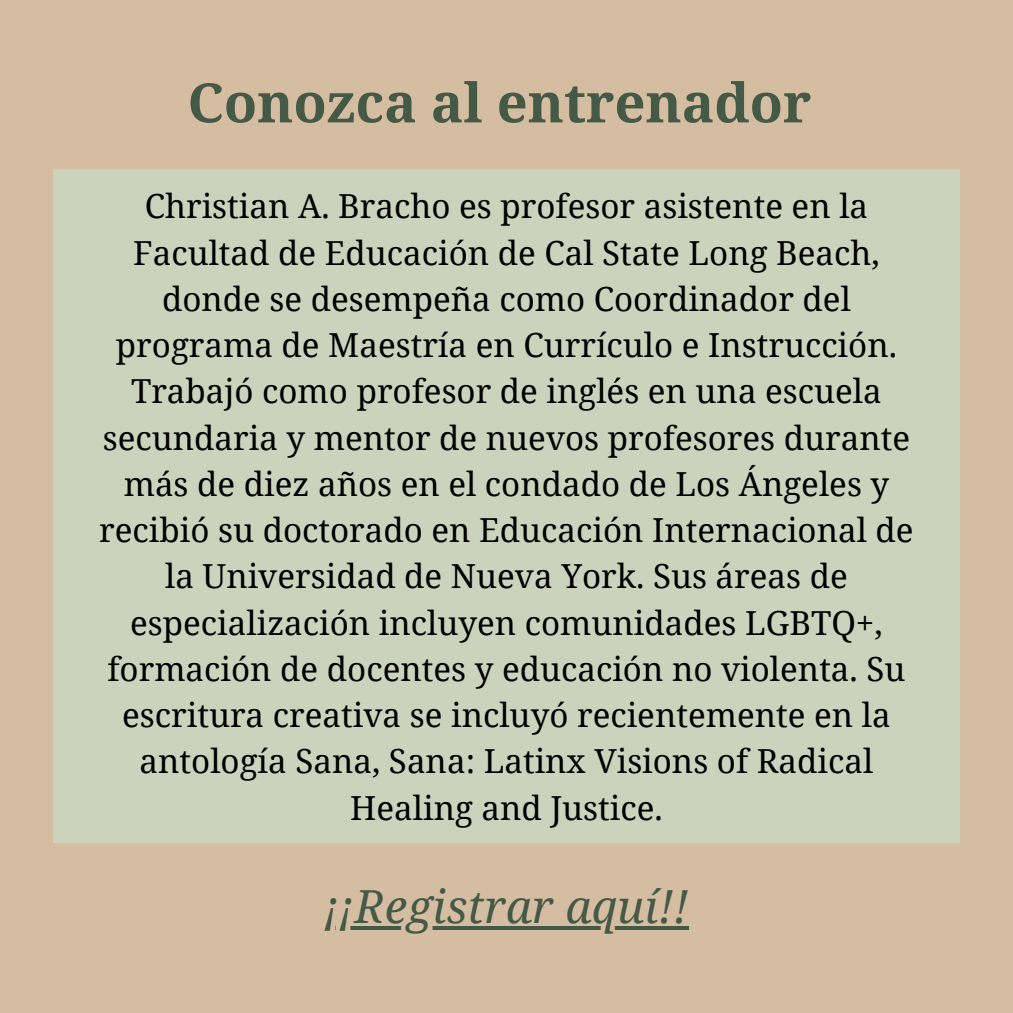
<style>
.page{position:relative;width:1013px;height:1013px;background:#fff}
.page>*{position:absolute;margin:0;border:0;box-sizing:border-box;transform-origin:0 0}
.t1{font:700 54.38px "Noto Serif";color:#455947}
.t2{font:italic 45.62px "Noto Serif";color:#455947}
.t3{font:33.12px/46.2px "Noto Serif";color:#000;text-align:center}
</style>
<div class="page">
<div style="left:0;top:0;width:1012px;height:1012px;background:#d4bda1"></div>
<div style="left:53px;top:170px;width:907px;height:673px;background:#cbd3bc"></div>
<hr style="left:324px;top:926px;width:364px;height:3px;background:#455947">
<p class="t1" style="left:187px;top:64px;width:625px">Conozca al entrenador</p>
<h1 class="t3" style="left:99px;top:182px;width:815px">Christian A. Bracho es profesor asistente en la Facultad de Educación de Cal State Long Beach, donde se desempeña como Coordinador del programa de Maestría en Currículo e Instrucción.<br>Trabajó como profesor de inglés en una escuela secundaria y mentor de nuevos profesores durante más de diez años en el condado de Los Ángeles y recibió su doctorado en Educación Internacional de la Universidad de Nueva York. Sus áreas de especialización incluyen comunidades LGBTQ+, formación de docentes y educación no violenta. Su escritura creativa se incluyó recientemente en la antología Sana, Sana: Latinx Visions of Radical Healing and Justice.</h1>
<h2 class="t2" style="left:324px;top:874px;width:366px">¡¡Registrar aquí!!</h2>
</div>
